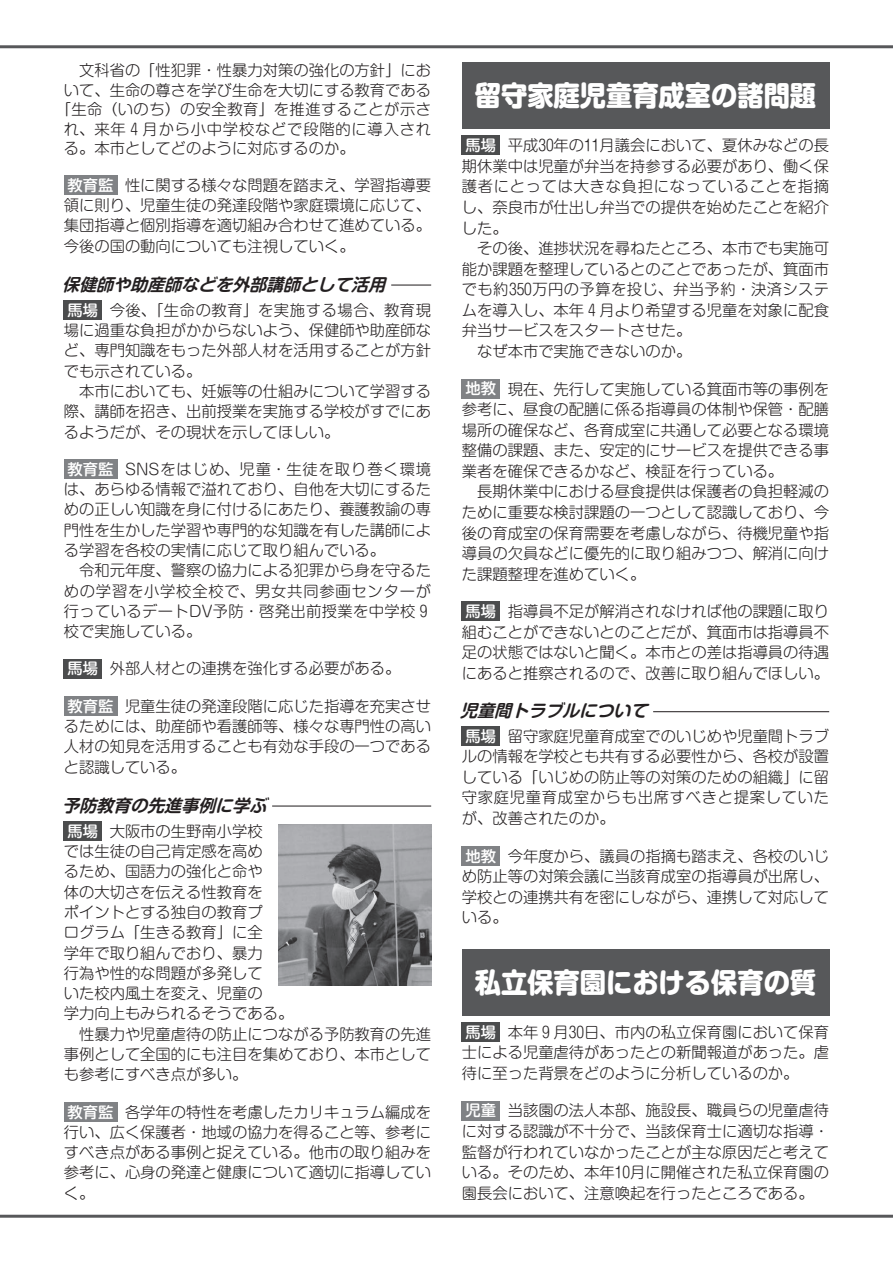
<style>
.page{position:relative;width:893px;height:1263px;background:#fff}
.page>*{position:absolute;margin:0;border:0;box-sizing:border-box;transform-origin:0 0}
.t1{font:800 27.6px "Shin M Go Pr 6";color:#fff;scale:.95 1}
.t2{font:italic 700 16.95px "Shin M Go Pr 6 De";color:#231f20}
.t3{font:300 15.3px/20.2px "Shin M Go Pr 6";color:#231f20;text-align:justify}
.t4{font:500 15.3px "Shin M Go Pr 6";color:#fff}
.t5{font:300 15.3px "Shin M Go Pr 6";letter-spacing:.03em;color:#231f20}
.t6{font:300 15.3px "Shin M Go Pr 6";letter-spacing:.05em;color:#231f20}
</style>
<div class="page">
<hr style="left:0;top:1215px;width:893px;height:3px;background:#57585a">
<hr style="left:0;top:45px;width:893px;height:3px;background:#57585a">
<hr style="left:391px;top:285px;width:40px;height:1px;background:#231f20">
<hr style="left:272px;top:805px;width:159px;height:1px;background:#231f20">
<div style="left:64px;top:175px;width:53px;height:19px;background:#808285"></div>
<div style="left:64px;top:300px;width:38px;height:20px;background:#4b4c4d"></div>
<div style="left:64px;top:459px;width:53px;height:20px;background:#808285"></div>
<div style="left:64px;top:659px;width:38px;height:19px;background:#4b4c4d"></div>
<div style="left:64px;top:696px;width:53px;height:19px;background:#808285"></div>
<div style="left:64px;top:821px;width:38px;height:20px;background:#4b4c4d"></div>
<div style="left:64px;top:1102px;width:53px;height:19px;background:#808285"></div>
<div style="left:462px;top:63px;width:367px;height:66px;background:#57585a"></div>
<hr style="left:653px;top:711px;width:176px;height:1px;background:#231f20">
<div style="left:462px;top:949px;width:367px;height:66px;background:#57585a"></div>
<div style="left:462px;top:136px;width:38px;height:19px;background:#4b4c4d"></div>
<div style="left:462px;top:379px;width:38px;height:19px;background:#808285"></div>
<div style="left:462px;top:602px;width:38px;height:19px;background:#4b4c4d"></div>
<div style="left:462px;top:726px;width:38px;height:19px;background:#4b4c4d"></div>
<div style="left:462px;top:846px;width:38px;height:19px;background:#808285"></div>
<div style="left:462px;top:1022px;width:38px;height:19px;background:#4b4c4d"></div>
<div style="left:462px;top:1101px;width:38px;height:19px;background:#808285"></div>
<img style="left:278px;top:825px;width:153px;height:160px">
<p class="t3" style="left:64px;top:59px;width:369px">　文科省の「性犯罪・性暴力対策の強化の方針」にお</p>
<p class="t3" style="left:64px;top:79px;width:369px">いて、生命の尊さを学び生命を大切にする教育である</p>
<p class="t5" style="left:56px;top:97px;width:376px">「生命（いのち）の安全教育」を推進することが示さ</p>
<p class="t6" style="left:64px;top:116px;width:369px">れ、来年 4 月から小中学校などで段階的に導入され</p>
<p class="t3" style="left:64px;top:137px;width:292px">る。本市としてどのように対応するのか。</p>
<p class="t3" style="left:64px;top:174px;width:369px">　　　　性に関する様々な問題を踏まえ、学習指導要領に則り、児童生徒の発達段階や家庭環境に応じて、集団指導と個別指導を適切組み合わせて進めている。今後の国の動向についても注視していく。</p>
<p class="t2" style="left:62px;top:270px;width:332px">保健師や助産師などを外部講師として活用</p>
<p class="t3" style="left:64px;top:299px;width:369px;text-align:left">　　　今後、「生命の教育」を実施する場合、教育現場に過重な負担がかからないよう、保健師や助産師など、専門知識をもった外部人材を活用することが方針でも示されている。<br>　本市においても、妊娠等の仕組みについて学習する際、講師を招き、出前授業を実施する学校がすでにあるようだが、その現状を示してほしい。</p>
<p class="t3" style="left:64px;top:458px;width:369px;text-align:left">　　　　SNSをはじめ、児童・生徒を取り巻く環境は、あらゆる情報で溢れており、自他を大切にするための正しい知識を身に付けるにあたり、養護教諭の専門性を生かした学習や専門的な知識を有した講師による学習を各校の実情に応じて取り組んでいる。<br>　令和元年度、警察の協力による犯罪から身を守るための学習を小学校全校で、男女共同参画センターが行っているデートDV予防・啓発出前授業を中学校 9校で実施している。</p>
<p class="t3" style="left:64px;top:658px;width:338px">　　　外部人材との連携を強化する必要がある。</p>
<p class="t3" style="left:64px;top:695px;width:369px">　　　　児童生徒の発達段階に応じた指導を充実させるためには、助産師や看護師等、様々な専門性の高い人材の知見を活用することも有効な手段の一つであると認識している。</p>
<p class="t2" style="left:62px;top:791px;width:213px">予防教育の先進事例に学ぶ</p>
<p class="t3" style="left:64px;top:820px;width:369px;text-align:left">　　　大阪市の生野南小学校<br>では生徒の自己肯定感を高め<br>るため、国語力の強化と命や<br>体の大切さを伝える性教育を<br>ポイントとする独自の教育プ<br>ログラム「生きる教育」に全<br>学年で取り組んでおり、暴力<br>行為や性的な問題が多発して<br>いた校内風土を変え、児童の<br>学力向上もみられるそうである。<br>　性暴力や児童虐待の防止につながる予防教育の先進事例として全国的にも注目を集めており、本市としても参考にすべき点が多い。</p>
<p class="t3" style="left:64px;top:1101px;width:369px">　　　　各学年の特性を考慮したカリキュラム編成を行い、広く保護者・地域の協力を得ること等、参考にすべき点がある事例と捉えている。他市の取り組みを参考に、心身の発達と健康について適切に指導していく。</p>
<p class="t4" style="left:68px;top:172px;width:47px">教育監</p>
<p class="t4" style="left:68px;top:298px;width:32px">馬場</p>
<p class="t4" style="left:68px;top:457px;width:47px">教育監</p>
<p class="t4" style="left:68px;top:656px;width:32px">馬場</p>
<p class="t4" style="left:68px;top:693px;width:47px">教育監</p>
<p class="t4" style="left:68px;top:819px;width:32px">馬場</p>
<p class="t4" style="left:68px;top:1099px;width:47px">教育監</p>
<h1 class="t1" style="left:475px;top:72px;width:361px">留守家庭児童育成室の諸問題</h1>
<p class="t3" style="left:462px;top:134px;width:369px;text-align:left">　　　平成30年の11月議会において、夏休みなどの長期休業中は児童が弁当を持参する必要があり、働く保護者にとっては大きな負担になっていることを指摘し、奈良市が仕出し弁当での提供を始めたことを紹介した。<br>　その後、進捗状況を尋ねたところ、本市でも実施可能か課題を整理しているとのことであったが、箕面市でも約350万円の予算を投じ、弁当予約・決済システムを導入し、本年 4 月より希望する児童を対象に配食弁当サービスをスタートさせた。<br>　なぜ本市で実施できないのか。</p>
<p class="t3" style="left:462px;top:378px;width:369px;text-align:left">　　　現在、先行して実施している箕面市等の事例を参考に、昼食の配膳に係る指導員の体制や保管・配膳場所の確保など、各育成室に共通して必要となる環境整備の課題、また、安定的にサービスを提供できる事業者を確保できるかなど、検証を行っている。<br>　長期休業中における昼食提供は保護者の負担軽減のために重要な検討課題の一つとして認識しており、今後の育成室の保育需要を考慮しながら、待機児童や指導員の欠員などに優先的に取り組みつつ、解消に向けた課題整理を進めていく。</p>
<p class="t3" style="left:462px;top:600px;width:369px">　　　指導員不足が解消されなければ他の課題に取り組むことができないとのことだが、箕面市は指導員不足の状態ではないと聞く。本市との差は指導員の待遇にあると推察されるので、改善に取り組んでほしい。</p>
<p class="t2" style="left:460px;top:697px;width:196px">児童間トラブルについて</p>
<p class="t3" style="left:462px;top:725px;width:369px">　　　留守家庭児童育成室でのいじめや児童間トラブルの情報を学校とも共有する必要性から、各校が設置している「いじめの防止等の対策のための組織」に留守家庭児童育成室からも出席すべきと提案していたが、改善されたのか。</p>
<p class="t3" style="left:462px;top:845px;width:369px">　　　今年度から、議員の指摘も踏まえ、各校のいじめ防止等の対策会議に当該育成室の指導員が出席し、学校との連携共有を密にしながら、連携して対応している。</p>
<p class="t4" style="left:466px;top:133px;width:32px">馬場</p>
<p class="t4" style="left:466px;top:376px;width:32px">地教</p>
<p class="t4" style="left:466px;top:599px;width:32px">馬場</p>
<p class="t4" style="left:466px;top:723px;width:32px">馬場</p>
<p class="t4" style="left:466px;top:843px;width:32px">地教</p>
<h1 class="t1" style="left:475px;top:958px;width:361px">私立保育園における保育の質</h1>
<p class="t3" style="left:462px;top:1021px;width:369px">　　　本年 9 月30日、市内の私立保育園において保育士による児童虐待があったとの新聞報道があった。虐待に至った背景をどのように分析しているのか。</p>
<p class="t3" style="left:462px;top:1099px;width:369px">　　　当該園の法人本部、施設長、職員らの児童虐待に対する認識が不十分で、当該保育士に適切な指導・監督が行われていなかったことが主な原因だと考えている。そのため、本年10月に開催された私立保育園の園長会において、注意喚起を行ったところである。</p>
<p class="t4" style="left:466px;top:1019px;width:32px">馬場</p>
<p class="t4" style="left:466px;top:1098px;width:32px">児童</p>
</div>
